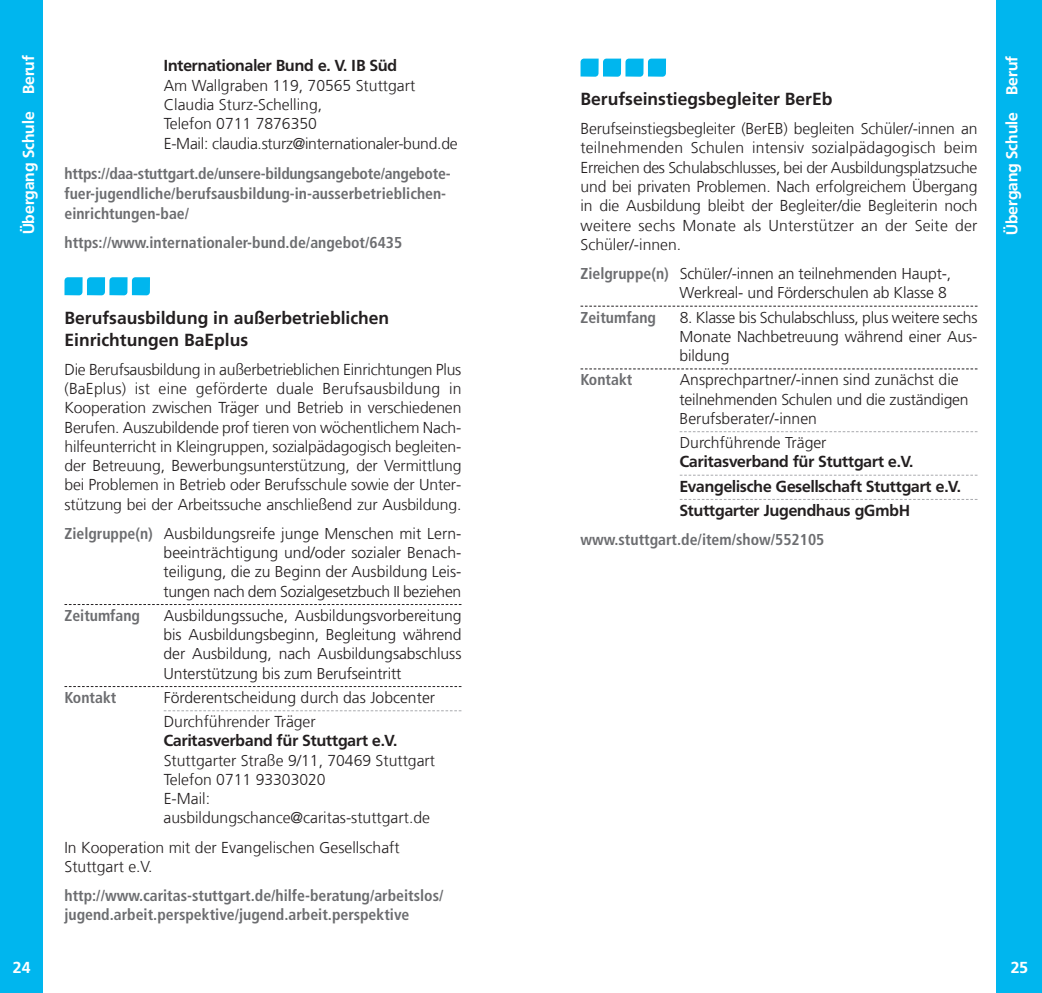
<style>
.page{position:relative;width:1042px;height:993px;background:#fff}
.page>*{position:absolute;margin:0;border:0;box-sizing:border-box;transform-origin:0 0}
.t1{font:700 17.5px/21.9px "Frutiger LT Com";color:#231f20}
.t2{font:300 15.75px/19.2px "Frutiger LT Com";color:#231f20}
.t3{font:300 15.75px/19.2px "Frutiger";letter-spacing:-.01em;color:#231f20;text-align:justify}
.t4{font:700 condensed 15.75px/20.1px "Frutiger LT Com";color:#6c6d70}
.t5{font:700 15.75px/24.2px "Frutiger BQ";color:#231f20}
.t6{font:700 15.75px "Frutiger BQ";color:#fff}
.s1{font-family:"Frutiger LT Com";font-weight:700;font-stretch:condensed;color:#6c6d70}
</style>
<div class="page">
<div style="left:996px;top:0;width:46px;height:992px;background:#00b6ee"></div>
<div style="left:0;top:0;width:42px;height:992px;background:#00b6ee"></div>
<svg style="left:64px;top:686px;width:397px;height:1px"></svg>
<svg style="left:64px;top:604px;width:397px;height:1px"></svg>
<svg style="left:680px;top:474px;width:297px;height:1px"></svg>
<svg style="left:679px;top:431px;width:298px;height:1px"></svg>
<svg style="left:580px;top:368px;width:397px;height:1px"></svg>
<svg style="left:580px;top:305px;width:397px;height:1px"></svg>
<svg style="left:164px;top:710px;width:297px;height:1px"></svg>
<svg style="left:680px;top:499px;width:297px;height:1px"></svg>
<svg style="left:64px;top:277px;width:86px;height:18px"></svg>
<svg style="left:580px;top:59px;width:86px;height:18px"></svg>
<p class="t6" style="left:20px;top:234px;width:181px;rotate:-90deg">Übergang Schule Beruf</p>
<p class="t5" style="left:164px;top:54px;width:235px">Internationaler Bund e. V. IB Süd</p>
<p class="t2" style="left:164px;top:76px;width:295px">Am Wallgraben 119, 70565 Stuttgart Claudia Sturz-Schelling,<br>Telefon 0711 7876350<br>E-Mail: claudia.sturz@internationaler-bund.de</p>
<p class="t4" style="left:64px;top:163px;width:388px">https://daa-stuttgart.de/unsere-bildungsangebote/angebote&shy;fuer-jugendliche/berufsausbildung-in-ausserbetrieblichen&shy;einrichtungen-bae/</p>
<p class="t4" style="left:64px;top:232px;width:339px">https://www.internationaler-bund.de/angebot/6435</p>
<p class="t1" style="left:64px;top:306px;width:326px">Berufsausbildung in außerbetrieblichen<br>Einrichtungen BaEplus</p>
<p class="t2" style="left:64px;top:359px;width:398px;text-align:justify">Die Berufsausbildung in außerbetrieblichen Einrichtungen Plus (BaEplus) ist eine geförderte duale Berufsausbildung in Kooperation zwischen Träger und Betrieb in verschiedenen Berufen. Auszubildende prof tieren von wöchentlichem Nach&shy;hilfeunterricht in Kleingruppen, sozialpädagogisch begleiten&shy;der Betreuung, Bewerbungsunterstützung, der Vermittlung bei Problemen in Betrieb oder Berufsschule sowie der Unter&shy;stützung bei der Arbeitssuche anschließend zur Ausbildung.</p>
<p class="t3" style="left:164px;top:523px;width:299px;text-indent:-99px"><span class="s1">Zielgruppe(n)</span> Ausbildungsreife junge Menschen mit Lern&shy;beeinträchtigung und/oder sozialer Benach&shy;teiligung, die zu Beginn der Ausbildung Leis&shy;tungen nach dem Sozialgesetzbuch II beziehen</p>
<p class="t4" style="left:64px;top:605px;width:77px">Zeitumfang</p>
<p class="t3" style="left:164px;top:605px;width:299px">Ausbildungssuche, Ausbildungsvorbereitung bis Ausbildungsbeginn, Begleitung während der Ausbildung, nach Ausbildungsabschluss Unterstützung bis zum Berufseintritt</p>
<p class="t4" style="left:64px;top:687px;width:53px">Kontakt</p>
<p class="t3" style="left:164px;top:687px;width:273px">Förderentscheidung durch das Jobcenter</p>
<p class="t2" style="left:164px;top:712px;width:154px">Durchführender Träger</p>
<p class="t5" style="left:164px;top:728px;width:235px">Caritasverband für Stuttgart e.V.</p>
<p class="t2" style="left:164px;top:750px;width:273px">Stuttgarter Straße 9/11, 70469 Stuttgart<br>Telefon 0711 93303020<br>E-Mail: ausbildungschance@caritas-stuttgart.de</p>
<p class="t2" style="left:64px;top:837px;width:337px">In Kooperation mit der Evangelischen Gesellschaft<br>Stuttgart e.V.</p>
<p class="t4" style="left:64px;top:885px;width:380px;line-height:19.2px">http://www.caritas-stuttgart.de/hilfe-beratung/arbeitslos/ jugend.arbeit.perspektive/jugend.arbeit.perspektive</p>
<p class="t1" style="left:580px;top:88px;width:253px">Berufseinstiegsbegleiter BerEb</p>
<p class="t2" style="left:580px;top:119px;width:398px;text-align:justify">Berufseinstiegsbegleiter (BerEB) begleiten Schüler/-innen an teilnehmenden Schulen intensiv sozialpädagogisch beim Erreichen des Schulabschlusses, bei der Ausbildungsplatzsuche und bei privaten Problemen. Nach erfolgreichem Übergang in die Ausbildung bleibt der Begleiter/die Begleiterin noch weitere sechs Monate als Unterstützer an der Seite der Schüler/-innen.</p>
<p class="t3" style="left:580px;top:264px;width:372px;text-align:right"><span class="s1">Zielgruppe(n)</span> Schüler/-innen an teilnehmenden Haupt-,<br>Werkreal- und Förderschulen ab Klasse 8</p>
<p class="t4" style="left:580px;top:307px;width:77px">Zeitumfang</p>
<p class="t3" style="left:679px;top:307px;width:299px">8. Klasse bis Schulabschluss, plus weitere sechs Monate Nachbetreuung während einer Aus&shy;bildung</p>
<p class="t4" style="left:580px;top:369px;width:53px">Kontakt</p>
<p class="t3" style="left:679px;top:370px;width:291px;text-align:left">Ansprechpartner/-innen sind zunächst die teilnehmenden Schulen und die zuständigen<br>Berufsberater/-innen</p>
<p class="t3" style="left:680px;top:433px;width:148px">Durchführende Träger</p>
<p class="t5" style="left:680px;top:450px;width:282px">Caritasverband für Stuttgart e.V.<br>Evangelische Gesellschaft Stuttgart e.V.<br>Stuttgarter Jugendhaus gGmbH</p>
<p class="t4" style="left:580px;top:529px;width:245px">www.stuttgart.de/item/show/552105</p>
<p class="t6" style="left:1003px;top:235px;width:181px;rotate:-90deg">Übergang Schule Beruf</p>
<p class="t6" style="left:13px;top:958px;width:19px">24</p>
<p class="t6" style="left:1011px;top:958px;width:19px">25</p>
</div>
